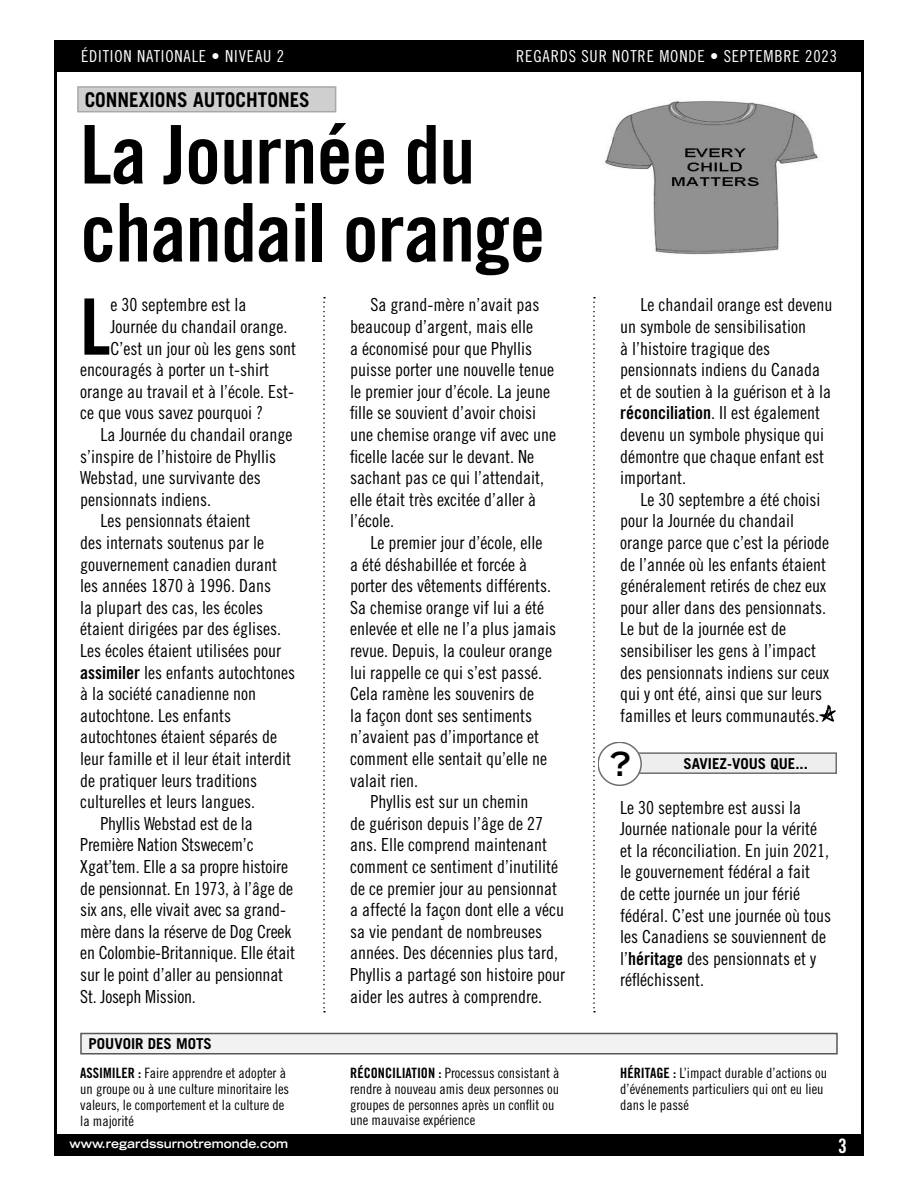
<style>
.page{position:relative;width:918px;height:1188px;background:#fff}
.page>*{position:absolute;margin:0;border:0;box-sizing:border-box;transform-origin:0 0}
.A__ARTICLE_Headline___Short{font:81px/78px "Trade Gothic LT Std Bd Cn 20";letter-spacing:-.01em;color:#000}
.A__ARTICLE_Intro_Para{font:77.85px "Trade Gothic LT Std Bd Cn 20";color:#000}
.t1{font:700 expanded 33px "Trade Gothic LT Std";color:#000}
.page_1_section{font:700 20.4px "Trade Gothic LT Std";color:#000;scale:.94 1}
.t2{font:19.95px "Trade Gothic LT Std Bd Cn 20";color:#fff}
.A__ARTICLE_Text{font:18px/21.6px "Trade Gothic LT Std Cn 18";color:#000}
.A__ARTICLE_Did_You_Know{font:18px/21.6px "Trade Gothic LT Std Cn 18";color:#000}
.A__ARTICLE_Intro_Para-2{font:18px "Trade Gothic LT Std Cn 18";color:#000}
.t3{font:16.5px "Trade Gothic LT Std Cn 18";letter-spacing:.05em;color:#fff}
.t4{font:700 15px "Trade Gothic LT Std";color:#000}
.A__ARTICLE_WP_Definition{font:14.25px/15.8px "Trade Gothic LT Std Cn 18";color:#000}
.t5{font:700 expanded 12px "Trade Gothic LT Std";color:#fff}
.s1{font-family:"Trade Gothic LT Std Bd Cn 20"}
</style>
<div class="page">
<div style="left:54px;top:1134px;width:810px;height:22px;background:#000"></div>
<hr style="left:54px;top:40px;width:3px;height:1100px;background:#000">
<hr style="left:861px;top:40px;width:3px;height:1100px;background:#000">
<div style="left:54px;top:40px;width:810px;height:32px;background:#000"></div>
<svg style="left:323px;top:297px;width:2px;height:715px"></svg>
<svg style="left:593px;top:297px;width:2px;height:715px"></svg>
<div style="left:81px;top:1034px;width:756px;height:20px;background:#f2f2f2"></div>
<div style="left:80px;top:1033px;width:758px;height:21px;border:2px solid #575757"></div>
<svg style="left:819px;top:705px;width:17px;height:17px"></svg>
<div style="left:620px;top:753px;width:216px;height:20px;background:#eee"></div>
<div style="left:620px;top:752px;width:216px;height:22px;border:2px solid #6e6e6e"></div>
<div style="left:598px;top:742px;width:43px;height:43px;background:#fff;border-radius:50%"></div>
<div style="left:598px;top:742px;width:44px;height:43px;border:2px solid #6e6e6e;border-radius:50%"></div>
<img style="left:605px;top:101px;width:213px;height:154px">
<div style="left:78px;top:87px;width:258px;height:25px;background:#cfcfcf"></div>
<div style="left:77px;top:86px;width:259px;height:26px;border:2px solid #a8a8a8"></div>
<p class="t3" style="left:81px;top:47px;width:205px">ÉDITION NATIONALE • NIVEAU 2</p>
<p class="t3" style="left:516px;top:47px;width:322px">REGARDS SUR NOTRE MONDE • SEPTEMBRE 2023</p>
<p class="page_1_section" style="left:85px;top:87px;width:241px">CONNEXIONS AUTOCHTONES</p>
<p class="A__ARTICLE_Headline___Short" style="left:80px;top:115px;width:467px">La Journée du chandail orange</p>
<p class="A__ARTICLE_Intro_Para" style="left:80px;top:280px;width:32px">L</p>
<p class="A__ARTICLE_Intro_Para-2" style="left:111px;top:294px;width:137px">e 30 septembre est la</p>
<p class="A__ARTICLE_Intro_Para-2" style="left:111px;top:316px;width:178px">Journée du chandail orange.</p>
<p class="A__ARTICLE_Intro_Para-2" style="left:111px;top:338px;width:187px">C’est un jour où les gens sont</p>
<p class="A__ARTICLE_Intro_Para-2" style="left:80px;top:359px;width:190px">encouragés à porter un t-shirt</p>
<p class="A__ARTICLE_Intro_Para-2" style="left:80px;top:381px;width:215px">orange au travail et à l’école. Est-</p>
<p class="A__ARTICLE_Intro_Para-2" style="left:80px;top:402px;width:184px">ce que vous savez pourquoi ?</p>
<p class="A__ARTICLE_Text" style="left:80px;top:424px;width:214px;text-indent:20px">La Journée du chandail orange s’inspire de l’histoire de Phyllis<br>Webstad, une survivante des pensionnats indiens.</p>
<p class="A__ARTICLE_Text" style="left:80px;top:510px;width:216px;text-indent:20px">Les pensionnats étaient<br>des internats soutenus par le gouvernement canadien durant les années 1870 à 1996. Dans<br>la plupart des cas, les écoles étaient dirigées par des églises.<br>Les écoles étaient utilisées pour <span class="s1">assimiler</span> les enfants autochtones à la société canadienne non autochtone. Les enfants autochtones étaient séparés de leur famille et il leur était interdit de pratiquer leurs traditions culturelles et leurs langues.</p>
<p class="A__ARTICLE_Text" style="left:80px;top:812px;width:216px;text-indent:20px">Phyllis Webstad est de la<br>Première Nation Stswecem’c<br>Xgat’tem. Elle a sa propre histoire de pensionnat. En 1973, à l’âge de six ans, elle vivait avec sa grand&shy;mère dans la réserve de Dog Creek en Colombie-Britannique. Elle était sur le point d’aller au pensionnat<br>St. Joseph Mission.</p>
<p class="A__ARTICLE_Text" style="left:350px;top:294px;width:207px;text-indent:20px">Sa grand-mère n’avait pas beaucoup d’argent, mais elle<br>a économisé pour que Phyllis puisse porter une nouvelle tenue le premier jour d’école. La jeune fille se souvient d’avoir choisi une chemise orange vif avec une ficelle lacée sur le devant. Ne sachant pas ce qui l’attendait, elle était très excitée d’aller à l’école.</p>
<p class="A__ARTICLE_Text" style="left:350px;top:532px;width:207px;text-indent:20px">Le premier jour d’école, elle<br>a été déshabillée et forcée à porter des vêtements différents.<br>Sa chemise orange vif lui a été enlevée et elle ne l’a plus jamais revue. Depuis, la couleur orange lui rappelle ce qui s’est passé.<br>Cela ramène les souvenirs de<br>la façon dont ses sentiments n’avaient pas d’importance et comment elle sentait qu’elle ne valait rien.</p>
<p class="A__ARTICLE_Text" style="left:350px;top:791px;width:216px;text-indent:20px">Phyllis est sur un chemin<br>de guérison depuis l’âge de 27 ans. Elle comprend maintenant comment ce sentiment d’inutilité de ce premier jour au pensionnat a affecté la façon dont elle a vécu sa vie pendant de nombreuses années. Des décennies plus tard,<br>Phyllis a partagé son histoire pour aider les autres à comprendre.</p>
<p class="A__ARTICLE_Text" style="left:620px;top:294px;width:214px;text-indent:20px">Le chandail orange est devenu un symbole de sensibilisation<br>à l’histoire tragique des pensionnats indiens du Canada et de soutien à la guérison et à la <span class="s1">réconciliation</span>. Il est également devenu un symbole physique qui démontre que chaque enfant est important.</p>
<p class="A__ARTICLE_Text" style="left:620px;top:488px;width:210px;text-indent:20px">Le 30 septembre a été choisi pour la Journée du chandail orange parce que c’est la période de l’année où les enfants étaient généralement retirés de chez eux pour aller dans des pensionnats.<br>Le but de la journée est de sensibiliser les gens à l’impact des pensionnats indiens sur ceux qui y ont été, ainsi que sur leurs familles et leurs communautés.</p>
<p class="t1" style="left:611px;top:742px;width:22px">?</p>
<p class="t4" style="left:683px;top:755px;width:126px">SAVIEZ-VOUS QUE...</p>
<p class="A__ARTICLE_Did_You_Know" style="left:620px;top:796px;width:212px">Le 30 septembre est aussi la<br>Journée nationale pour la vérité et la réconciliation. En juin 2021, le gouvernement fédéral a fait<br>de cette journée un jour férié fédéral. C’est une journée où tous les Canadiens se souviennent de l’<span class="s1">héritage</span> des pensionnats et y réfléchissent.</p>
<p class="t4" style="left:88px;top:1035px;width:125px">POUVOIR DES MOTS</p>
<p class="A__ARTICLE_WP_Definition" style="left:80px;top:1065px;width:210px"><span class="s1">ASSIMILER :</span> Faire apprendre et adopter à un groupe ou à une culture minoritaire les valeurs, le comportement et la culture de la majorité</p>
<p class="A__ARTICLE_WP_Definition" style="left:350px;top:1065px;width:211px"><span class="s1">RÉCONCILIATION :</span> Processus consistant à rendre à nouveau amis deux personnes ou groupes de personnes après un conflit ou une mauvaise expérience</p>
<p class="A__ARTICLE_WP_Definition" style="left:620px;top:1065px;width:208px"><span class="s1">HÉRITAGE :</span> L’impact durable d’actions ou d’événements particuliers qui ont eu lieu dans le passé</p>
<p class="t5" style="left:69px;top:1136px;width:220px">www.regardssurnotremonde.com</p>
<p class="t2" style="left:838px;top:1134px;width:10px">3</p>
</div>
